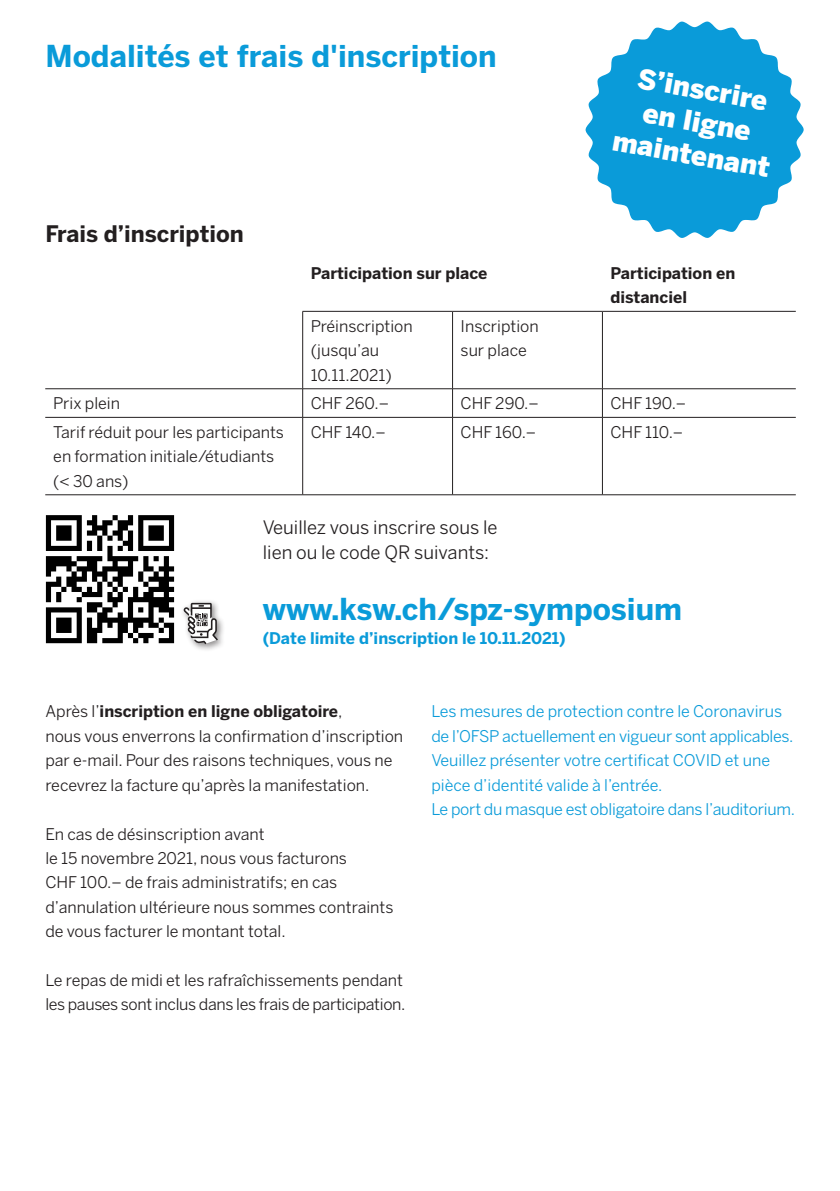
<style>
.page{position:relative;width:840px;height:1191px;background:#fff}
.page>*{position:absolute;margin:0;border:0;box-sizing:border-box;transform-origin:0 0}
._10_Haupttitel_innen{font:700 30px "Benton Sans";color:#0a9bd9}
._12_Fliesstext_Titel{font:700 30px "Benton Sans";color:#0a9bd9}
.t1{font:900 27.4px/32.8px "Benton Sans";color:#fff;text-align:center}
._17_Fliesstext_Sans{font:700 22.6px "Benton Sans";color:#231f20}
._12_Fliesstext_Titel-2{font:18.4px "Benton Sans";color:#231f20}
._17_Fliesstext_Sans-2{font:16px/24.4px "Benton Sans";color:#231f20}
._17_Fliesstext_Sans-3{font:16px/24.4px "Benton Sans";letter-spacing:-.015em;color:#0a9bd9}
._15_Fliesstext{font:16px/24.4px "Benton Sans";color:#231f20}
._17_Fliesstext_Sans-4{font:16px/24.4px "Benton Sans";letter-spacing:-.02em;color:#231f20}
._15_Fliesstext-2{font:700 16px/24.4px "Benton Sans";color:#231f20}
._12_Fliesstext_Titel-3{font:700 16px "Benton Sans";color:#0a9bd9}
.s1{font-weight:700}
</style>
<div class="page">
<hr style="left:302px;top:311px;width:150px;height:1px;background:#231f20">
<hr style="left:302px;top:311px;width:1px;height:77px;background:#231f20">
<hr style="left:452px;top:311px;width:150px;height:1px;background:#231f20">
<hr style="left:452px;top:311px;width:1px;height:77px;background:#231f20">
<hr style="left:602px;top:311px;width:193px;height:1px;background:#231f20">
<hr style="left:601px;top:311px;width:1px;height:77px;background:#231f20">
<hr style="left:45px;top:388px;width:257px;height:1px;background:#231f20">
<hr style="left:302px;top:388px;width:150px;height:1px;background:#231f20">
<svg style="left:302px;top:389px;width:1px;height:28px"></svg>
<hr style="left:452px;top:388px;width:150px;height:1px;background:#231f20">
<svg style="left:452px;top:389px;width:1px;height:28px"></svg>
<hr style="left:602px;top:388px;width:193px;height:1px;background:#231f20">
<svg style="left:601px;top:389px;width:1px;height:28px"></svg>
<hr style="left:45px;top:417px;width:257px;height:1px;background:#231f20">
<hr style="left:302px;top:417px;width:150px;height:1px;background:#231f20">
<hr style="left:302px;top:417px;width:1px;height:77px;background:#231f20">
<hr style="left:452px;top:417px;width:150px;height:1px;background:#231f20">
<hr style="left:452px;top:417px;width:1px;height:77px;background:#231f20">
<hr style="left:602px;top:417px;width:193px;height:1px;background:#231f20">
<hr style="left:601px;top:417px;width:1px;height:77px;background:#231f20">
<hr style="left:45px;top:494px;width:257px;height:1px;background:#231f20">
<hr style="left:302px;top:494px;width:150px;height:1px;background:#231f20">
<hr style="left:452px;top:494px;width:150px;height:1px;background:#231f20">
<hr style="left:602px;top:494px;width:193px;height:1px;background:#231f20">
<svg style="left:46px;top:515px;width:128px;height:128px"></svg>
<div style="left:180px;top:599px;width:45px;height:53px;background:#231f20;opacity:.5"></div>
<svg style="left:183px;top:603px;width:35px;height:41px"></svg>
<svg style="left:585px;top:21px;width:218px;height:217px;fill:#0a9bd9"></svg>
<p class="_10_Haupttitel_innen" style="left:45px;top:37px;width:452px">Modalités et frais d'inscription</p>
<p class="_17_Fliesstext_Sans" style="left:45px;top:219px;width:200px">Frais d’inscription</p>
<p class="t1" style="left:640px;top:62px;width:133px;rotate:10deg">S’inscrire</p>
<p class="t1" style="left:621px;top:92px;width:161px;rotate:10deg">en ligne maintenant</p>
<p class="_15_Fliesstext-2" style="left:310px;top:261px;width:178px">Participation sur place</p>
<p class="_15_Fliesstext-2" style="left:610px;top:261px;width:126px">Participation en distanciel</p>
<p class="_15_Fliesstext" style="left:310px;top:314px;width:103px">Préinscription (jusqu’au<br>10.11.2021)</p>
<p class="_15_Fliesstext" style="left:460px;top:314px;width:80px">Inscription sur place</p>
<p class="_15_Fliesstext" style="left:53px;top:391px;width:68px">Prix plein</p>
<p class="_15_Fliesstext" style="left:310px;top:391px;width:80px">CHF 260.–</p>
<p class="_15_Fliesstext" style="left:460px;top:391px;width:80px">CHF 290.–</p>
<p class="_15_Fliesstext" style="left:610px;top:391px;width:77px">CHF 190.–</p>
<p class="_15_Fliesstext" style="left:53px;top:420px;width:232px">Tarif réduit pour les participants en formation initiale/étudiants (&lt; 30 ans)</p>
<p class="_15_Fliesstext" style="left:310px;top:420px;width:77px">CHF 140.–</p>
<p class="_15_Fliesstext" style="left:460px;top:420px;width:77px">CHF 160.–</p>
<p class="_15_Fliesstext" style="left:610px;top:420px;width:74px">CHF 110.–</p>
<p class="_12_Fliesstext_Titel-2" style="left:263px;top:517px;width:236px">Veuillez vous inscrire sous le</p>
<p class="_12_Fliesstext_Titel-2" style="left:263px;top:541px;width:228px">lien ou le code QR suivants:</p>
<p class="_12_Fliesstext_Titel" style="left:263px;top:590px;width:420px">www.ksw.ch/spz-symposium</p>
<p class="_12_Fliesstext_Titel-3" style="left:263px;top:628px;width:304px">(Date limite d’inscription le 10.11.2021)</p>
<p class="_17_Fliesstext_Sans-2" style="left:45px;top:699px;width:359px">Après l’<span class="s1">inscription en ligne obligatoire</span>,<br>nous vous enverrons la confirmation d’inscription par e-mail. Pour des raisons techniques, vous ne recevrez la facture qu’après la manifestation.</p>
<p class="_17_Fliesstext_Sans-2" style="left:45px;top:821px;width:349px">En cas de désinscription avant<br>le 15 novembre 2021, nous vous facturons<br>CHF 100.– de frais administratifs; en cas d’annulation ultérieure nous sommes contraints de vous facturer le montant total.</p>
<p class="_17_Fliesstext_Sans-4" style="left:45px;top:968px;width:361px">Le repas de midi et les rafraîchissements pendant les pauses sont inclus dans les frais de participation.</p>
<p class="_17_Fliesstext_Sans-3" style="left:431px;top:699px;width:363px">Les mesures de protection contre le Coronavirus de l’OFSP actuellement en vigueur sont applicables.</p>
<p class="_17_Fliesstext_Sans-3" style="left:431px;top:748px;width:365px">Veuillez présenter votre certificat COVID et une pièce d’identité valide à l’entrée.<br>Le port du masque est obligatoire dans l’auditorium.</p>
</div>
